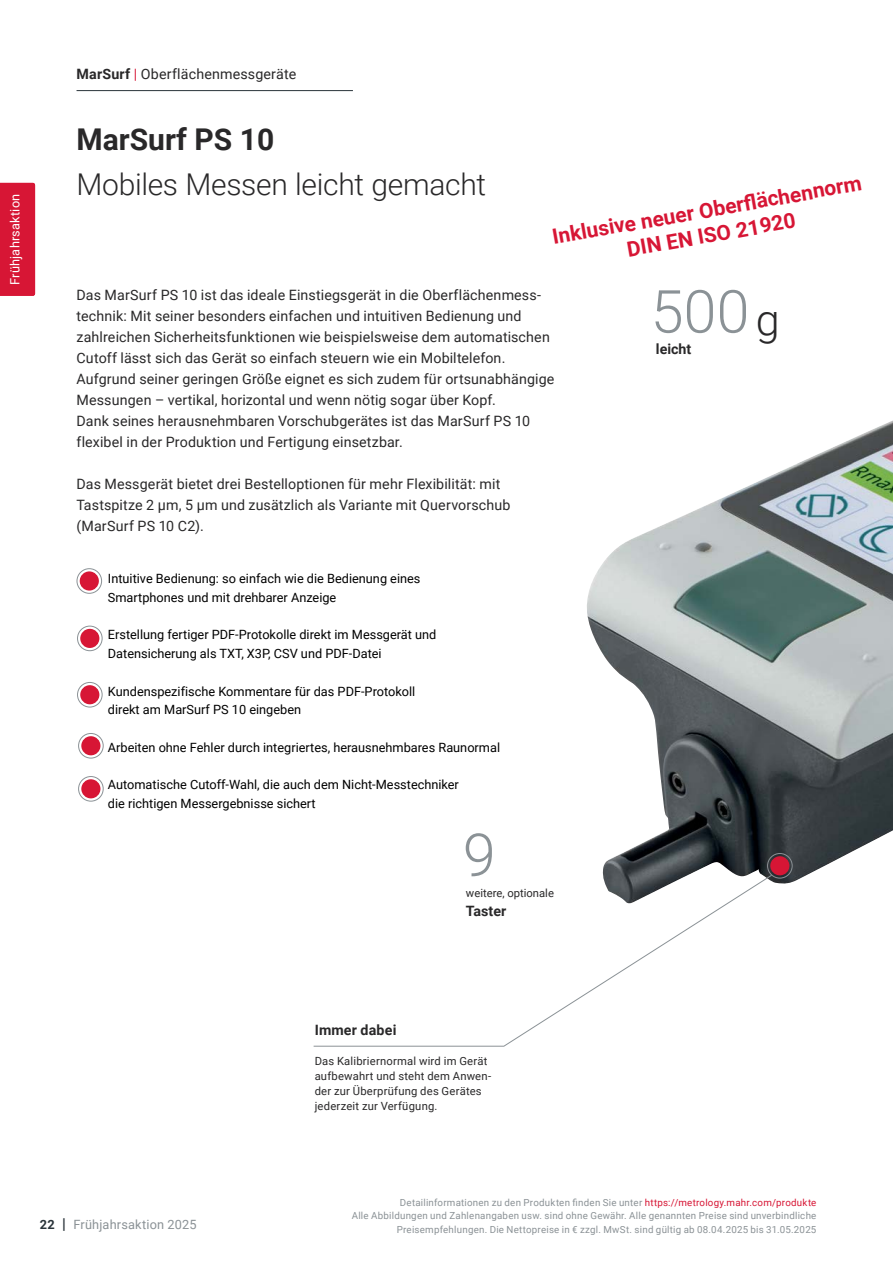
<style>
.page{position:relative;width:893px;height:1263px;background:#fff}
.page>*{position:absolute;margin:0;border:0;box-sizing:border-box;transform-origin:0 0}
.Inhaltsverzeichnis_Zahlen{font:300 59.4px "Roboto";color:#8b9296}
.Infokachel_Head_ohne_Abstand_danach{font:300 43.35px "Roboto";color:#292829}
.H2_20pt_Light_ohne_Abstand{font:300 30px "Roboto";letter-spacing:-.01em;color:#292829}
.H2_20pt_Light_ohne_Abstand-2{font:700 30px "Roboto";color:#292829}
.t1{font:700 21px/25.2px "Roboto";color:#d71635;text-align:center}
.Einleitung_9_5_Regular{font:14.25px/21px "Roboto";letter-spacing:.01em;color:#292829}
.Dachzeile_9_5pt_Regular{font:14.25px "Roboto";letter-spacing:.01em;color:#292829}
.Infokachel_Head_ohne_Abstand_danach-2{font:700 14.25px "Roboto";color:#292829}
.Einleitung_9_5_Bold_ohne_Abstand{font:700 14.25px "Roboto";letter-spacing:.01em;color:#292829}
.P-Product-FeatureText2{font:12.75px/18.8px "Roboto";color:#000}
.t2{font:12.75px "Roboto";letter-spacing:.015em;color:#8b9296}
.t3{font:12.75px "Roboto";letter-spacing:.015em;color:#fff}
.Infotext_7_5pt_Regular{font:11.25px/15px "Roboto";letter-spacing:.02em;color:#292829}
.Infokachel_Head_ohne_Abstand_danach-3{font:11.25px "Roboto";color:#292829}
.t4{font:9.75px/13.5px "Roboto";letter-spacing:.025em;color:#8b9296;text-align:right}
.s1{font-weight:700}
.s2{color:#d71635}
.s3{font-weight:700;color:#2a343a}
.s4{font-weight:700;font-size:15px;color:#2a343a}
</style>
<div class="page">
<div style="left:0;top:183px;width:35px;height:113px;background:#d71635"></div>
<img style="left:587px;top:420px;width:306px;height:464px">
<div style="left:767px;top:853px;width:26px;height:25px;border:1px solid #8b9296;border-radius:50%"></div>
<div style="left:770px;top:856px;width:19px;height:19px;background:#d71635;border-radius:50%"></div>
<svg style="left:313px;top:874px;width:460px;height:173px"></svg>
<div style="left:77px;top:568px;width:25px;height:26px;border:1px solid #8b9296;border-radius:50%"></div>
<div style="left:80px;top:571px;width:19px;height:19px;background:#d71635;border-radius:50%"></div>
<div style="left:77px;top:626px;width:26px;height:25px;border:1px solid #8b9296;border-radius:50%"></div>
<div style="left:80px;top:629px;width:19px;height:19px;background:#d71635;border-radius:50%"></div>
<div style="left:78px;top:733px;width:26px;height:25px;border:1px solid #8b9296;border-radius:50%"></div>
<div style="left:81px;top:736px;width:19px;height:19px;background:#d71635;border-radius:50%"></div>
<div style="left:78px;top:776px;width:26px;height:25px;border:1px solid #8b9296;border-radius:50%"></div>
<div style="left:81px;top:779px;width:19px;height:19px;background:#d71635;border-radius:50%"></div>
<div style="left:77px;top:682px;width:26px;height:25px;border:1px solid #8b9296;border-radius:50%"></div>
<div style="left:80px;top:685px;width:19px;height:19px;background:#d71635;border-radius:50%"></div>
<hr style="left:77px;top:90px;width:276px;height:1px;background:#2a343a">
<p class="t3" style="left:6px;top:285px;width:92px;rotate:-90deg">Frühjahrsaktion</p>
<p class="Dachzeile_9_5pt_Regular" style="left:77px;top:64px;width:221px"><span class="s1">MarSurf</span> <span class="s2">|</span> Oberflächenmessgeräte</p>
<p class="H2_20pt_Light_ohne_Abstand-2" style="left:77px;top:118px;width:199px">MarSurf PS 10</p>
<p class="H2_20pt_Light_ohne_Abstand" style="left:77px;top:163px;width:411px">Mobiles Messen leicht gemacht</p>
<p class="t1" style="left:550px;top:224px;width:315px;rotate:-10deg">Inklusive neuer Oberfl ächennorm<br>DIN EN ISO 21920</p>
<p class="Einleitung_9_5_Regular" style="left:77px;top:284px;width:479px">Das MarSurf PS 10 ist das ideale Einstiegsgerät in die Oberflächenmess&shy;technik: Mit seiner besonders einfachen und intuitiven Bedienung und zahlreichen Sicherheitsfunktionen wie beispielsweise dem automatischen Cutoff lässt sich das Gerät so einfach steuern wie ein Mobiltelefon.<br>Aufgrund seiner geringen Größe eignet es sich zudem für ortsunabhängige Messungen – vertikal, horizontal und wenn nötig sogar über Kopf.<br>Dank seines herausnehmbaren Vorschubgerätes ist das MarSurf PS 10 flexibel in der Produktion und Fertigung einsetzbar.</p>
<p class="Einleitung_9_5_Regular" style="left:77px;top:473px;width:435px">Das Messgerät bietet drei Bestelloptionen für mehr Flexibilität: mit<br>Tastspitze 2 μm, 5 μm und zusätzlich als Variante mit Quervorschub (MarSurf PS 10 C2).</p>
<p class="P-Product-FeatureText2" style="left:108px;top:569px;width:314px">Intuitive Bedienung: so einfach wie die Bedienung eines<br>Smartphones und mit drehbarer Anzeige</p>
<p class="P-Product-FeatureText2" style="left:108px;top:625px;width:330px">Erstellung fertiger PDF-Protokolle direkt im Messgerät und<br>Datensicherung als TXT, X3P, CSV und PDF-Datei</p>
<p class="P-Product-FeatureText2" style="left:108px;top:681px;width:309px">Kundenspezifische Kommentare für das PDF-Protokoll direkt am MarSurf PS 10 eingeben</p>
<p class="P-Product-FeatureText2" style="left:108px;top:737px;width:394px">Arbeiten ohne Fehler durch integriertes, herausnehmbares Raunormal</p>
<p class="P-Product-FeatureText2" style="left:108px;top:775px;width:353px">Automatische Cutoff-Wahl, die auch dem Nicht-Messtechniker die richtigen Messergebnisse sichert</p>
<p class="Inhaltsverzeichnis_Zahlen" style="left:463px;top:813px;width:34px">9</p>
<p class="Infokachel_Head_ohne_Abstand_danach-3" style="left:466px;top:885px;width:90px">weitere, optionale</p>
<p class="Infokachel_Head_ohne_Abstand_danach-2" style="left:466px;top:900px;width:42px">Taster</p>
<p class="Inhaltsverzeichnis_Zahlen" style="left:651px;top:270px;width:100px">500</p>
<p class="Infokachel_Head_ohne_Abstand_danach-2" style="left:656px;top:339px;width:37px">leicht</p>
<p class="Infokachel_Head_ohne_Abstand_danach" style="left:756px;top:289px;width:26px">g</p>
<p class="t2" style="left:40px;top:1215px;width:158px"><span class="s3">22</span> <span class="s4">|</span> Frühjahrsaktion 2025</p>
<p class="Einleitung_9_5_Bold_ohne_Abstand" style="left:315px;top:1020px;width:83px">Immer dabei</p>
<p class="Infotext_7_5pt_Regular" style="left:315px;top:1053px;width:178px">Das Kalibriernormal wird im Gerät aufbewahrt und steht dem Anwen&shy;der zur Überprüfung des Gerätes jederzeit zur Verfügung.</p>
<p class="t4" style="left:352px;top:1195px;width:466px">Detailinformationen zu den Produkten finden Sie unter <span class="s2">https://metrology.mahr.com/produkte<br></span>Alle Abbildungen und Zahlenangaben usw. sind ohne Gewähr. Alle genannten Preise sind unverbindliche<br>Preisempfehlungen. Die Nettopreise in € zzgl. MwSt. sind gültig ab 08.04.2025 bis 31.05.2025</p>
</div>
